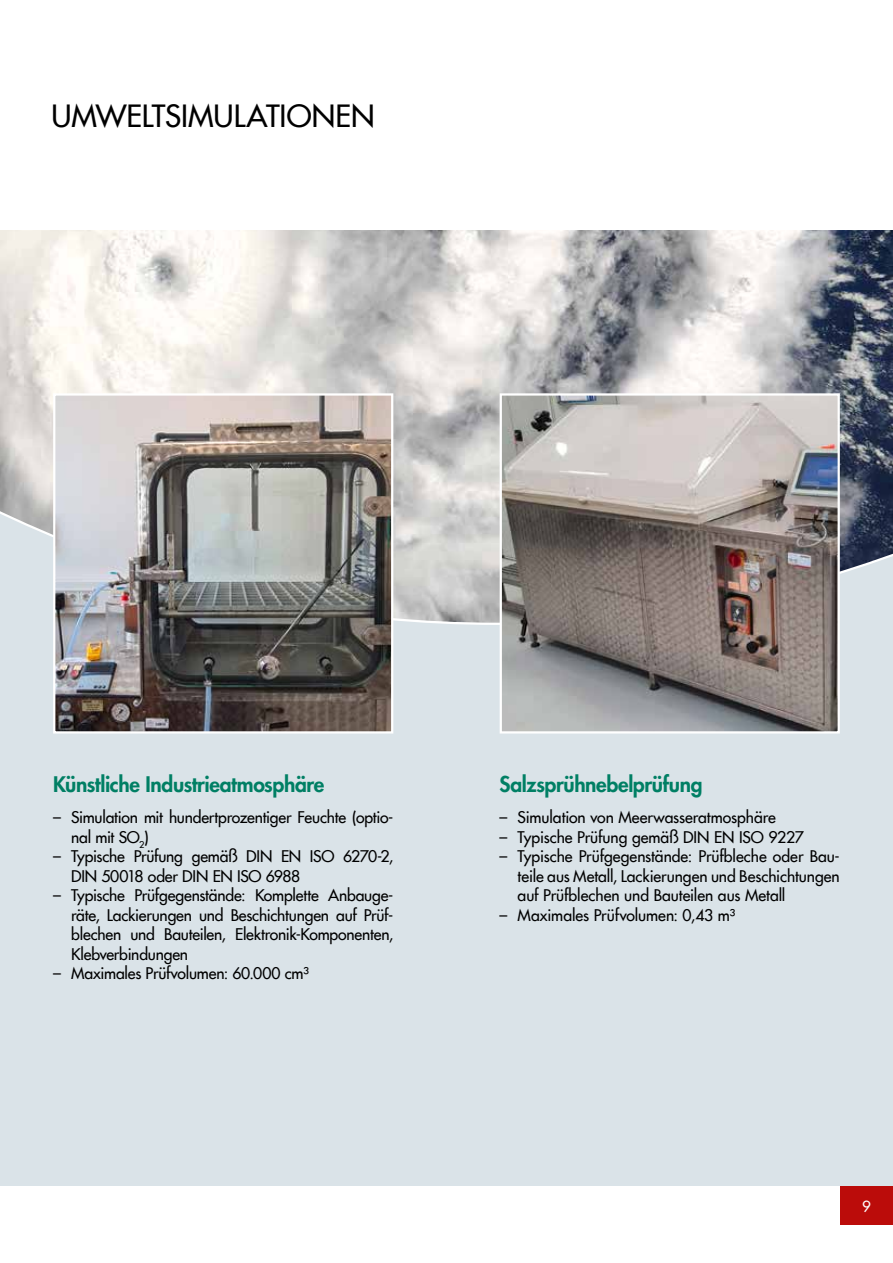
<style>
.page{position:relative;width:893px;height:1263px;background:#fff}
.page>*{position:absolute;margin:0;border:0;box-sizing:border-box;transform-origin:0 0}
.t1{font:500 30px "Futura Com";letter-spacing:-.005em;color:#000}
.t2{font:800 21px "Futura Com";letter-spacing:-.015em;color:#007f64}
.t3{font:500 15.75px/19.5px "Futura Com";letter-spacing:-.01em;color:#000}
.t4{font:500 15px "Futura Com";color:#fff}
</style>
<div class="page">
<div style="left:0;top:493px;width:893px;height:695px;background:#dae3e8"></div>
<svg style="left:0;top:230px;width:893px;height:395px"></svg>
<div style="left:0;top:1186px;width:893px;height:77px;background:#fff"></div>
<div style="left:840px;top:1186px;width:53px;height:39px;background:#bb0c0a"></div>
<img style="left:56px;top:396px;width:334px;height:334px">
<div style="left:53px;top:393px;width:340px;height:340px;border:2px solid #fff"></div>
<img style="left:503px;top:396px;width:334px;height:334px">
<div style="left:500px;top:393px;width:340px;height:340px;border:2px solid #fff"></div>
<h1 class="t1" style="left:51px;top:94px;width:325px">UMWELTSIMULATIONEN</h1>
<h2 class="t2" style="left:53px;top:768px;width:273px">Künstliche Industrieatmosphäre</h2>
<p class="t3" style="left:71px;top:807px;width:324px;text-indent:-18px">– Simulation mit hundertprozentiger Feuchte (optio&shy;nal mit SO<sub>2</sub>)</p>
<p class="t3" style="left:71px;top:846px;width:324px;text-indent:-18px">– Typische Prüfung gemäß DIN EN ISO 6270-2,<br>DIN 50018 oder DIN EN ISO 6988</p>
<p class="t3" style="left:71px;top:885px;width:324px;text-align:justify;text-indent:-18px">– Typische Prüfgegenstände: Komplette Anbauge&shy;räte, Lackierungen und Beschichtungen auf Prüf&shy;blechen und Bauteilen, Elektronik-Komponenten, Klebverbindungen</p>
<p class="t3" style="left:53px;top:963px;width:257px">– Maximales Prüfvolumen: 60.000 cm³</p>
<h2 class="t2" style="left:500px;top:768px;width:204px">Salzsprühnebelprüfung</h2>
<p class="t3" style="left:500px;top:807px;width:278px">– Simulation von Meerwasseratmosphäre</p>
<p class="t3" style="left:500px;top:826px;width:306px">– Typische Prüfung gemäß DIN EN ISO 9227</p>
<p class="t3" style="left:518px;top:846px;width:324px;text-align:justify;text-indent:-18px">– Typische Prüfgegenstände: Prüfbleche oder Bau&shy;teile aus Metall, Lackierungen und Beschichtungen auf Prüfblechen und Bauteilen aus Metall</p>
<p class="t3" style="left:500px;top:904px;width:237px">– Maximales Prüfvolumen: 0,43 m³</p>
<p class="t4" style="left:862px;top:1195px;width:10px">9</p>
</div>
